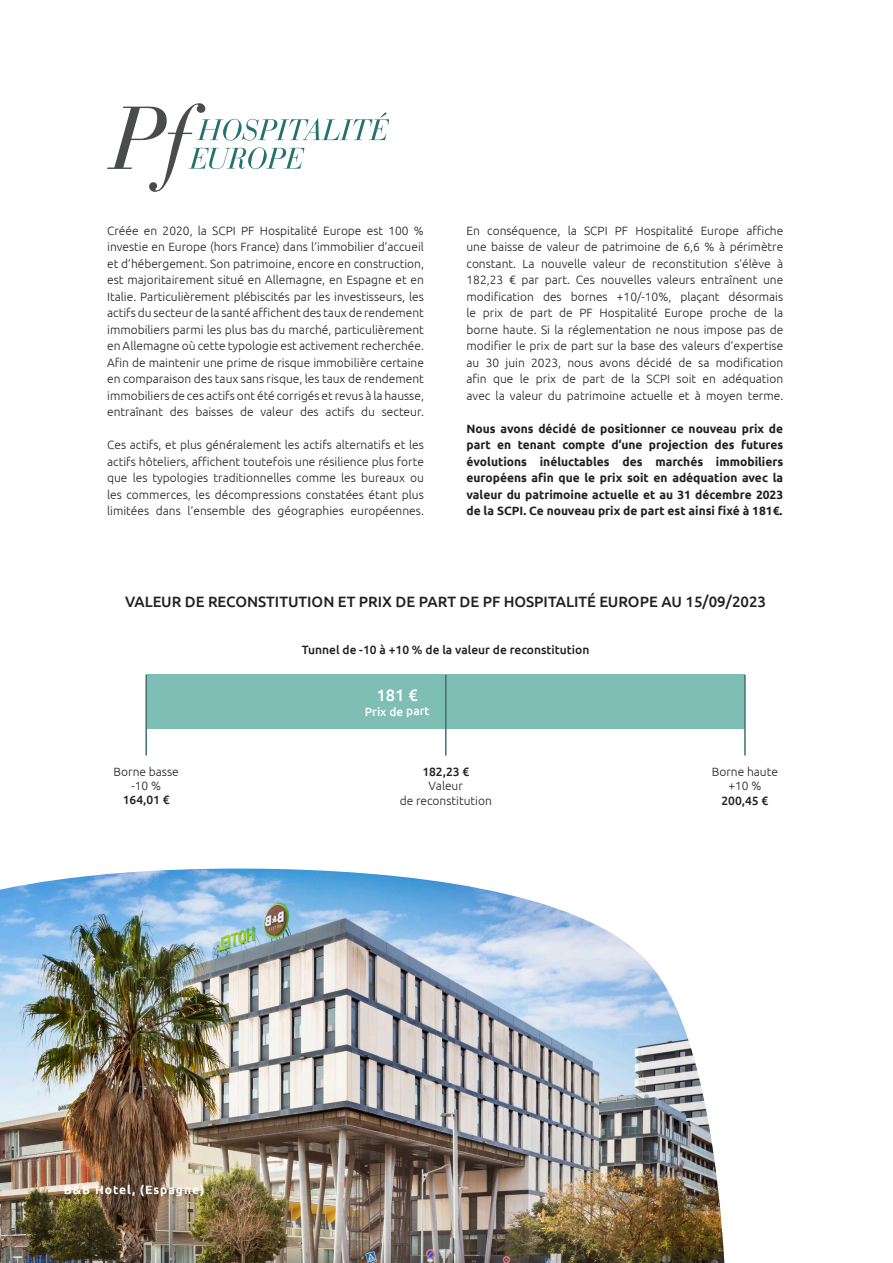
<style>
.page{position:relative;width:893px;height:1263px;background:#fff}
.page>*{position:absolute;margin:0;border:0;box-sizing:border-box;transform-origin:0 0}
.t1{font:500 16.5px "Ubuntu";color:#fff}
.t2{font:500 15px "Ubuntu";color:#231f20}
.t3{font:300 12px/16.5px "Ubuntu";color:#231f20;text-align:justify}
.t4{font:700 12px/16.5px "Ubuntu";color:#231f20;text-align:justify}
.t5{font:500 12px "Ubuntu";color:#231f20}
.t6{font:700 12px "Ubuntu";letter-spacing:.08em;color:#fff}
.t7{font:500 12px "Ubuntu";letter-spacing:-.005em;color:#fff}
</style>
<div class="page">
<img style="left:0;top:868px;width:724px;height:395px">
<div style="left:147px;top:675px;width:598px;height:54px;background:#7ebeb4"></div>
<hr style="left:445px;top:675px;width:1px;height:81px;background:#427072">
<hr style="left:145px;top:675px;width:2px;height:80px;background:#427072">
<hr style="left:744px;top:675px;width:2px;height:81px;background:#427072">
<svg style="left:107px;top:103px;width:282px;height:89px"></svg>
<p class="t3" style="left:107px;top:222px;width:318px">Créée en 2020, la SCPI PF Hospitalité Europe est 100 % investie en Europe (hors France) dans l’immobilier d’accueil et d’hébergement. Son patrimoine, encore en construction, est majoritairement situé en Allemagne, en Espagne et en Italie. Particulièrement plébiscités par les investisseurs, les actifs du secteur de la santé affichent des taux de rendement immobiliers parmi les plus bas du marché, particulièrement en Allemagne où cette typologie est activement recherchée.<br>Afin de maintenir une prime de risque immobilière certaine en comparaison des taux sans risque, les taux de rendement immobiliers de ces actifs ont été corrigés et revus à la hausse, entraînant des baisses de valeur des actifs du secteur.</p>
<p class="t3" style="left:107px;top:436px;width:318px">Ces actifs, et plus généralement les actifs alternatifs et les actifs hôteliers, affichent toutefois une résilience plus forte que les typologies traditionnelles comme les bureaux ou les commerces, les décompressions constatées étant plus limitées dans l’ensemble des géographies européennes.</p>
<p class="t3" style="left:466px;top:222px;width:318px">En conséquence, la SCPI PF Hospitalité Europe affiche une baisse de valeur de patrimoine de 6,6 % à périmètre constant. La nouvelle valeur de reconstitution s’élève à 182,23 € par part. Ces nouvelles valeurs entraînent une modification des bornes +10/-10%, plaçant désormais le prix de part de PF Hospitalité Europe proche de la borne haute. Si la réglementation ne nous impose pas de modifier le prix de part sur la base des valeurs d’expertise au 30 juin 2023, nous avons décidé de sa modification afin que le prix de part de la SCPI soit en adéquation avec la valeur du patrimoine actuelle et à moyen terme.</p>
<p class="t4" style="left:466px;top:420px;width:318px">Nous avons décidé de positionner ce nouveau prix de part en tenant compte d’une projection des futures évolutions inéluctables des marchés immobiliers européens afin que le prix soit en adéquation avec la valeur du patrimoine actuelle et au 31 décembre 2023 de la SCPI. Ce nouveau prix de part est ainsi fixé à 181€.</p>
<p class="t2" style="left:125px;top:592px;width:643px">VALEUR DE RECONSTITUTION ET PRIX DE PART DE PF HOSPITALITÉ EUROPE AU 15/09/2023</p>
<p class="t5" style="left:302px;top:642px;width:289px">Tunnel de -10 à +10 % de la valeur de reconstitution</p>
<p class="t3" style="left:114px;top:763px;width:67px">Borne basse</p>
<p class="t3" style="left:131px;top:777px;width:31px">-10 %</p>
<p class="t5" style="left:123px;top:792px;width:48px">164,01 €</p>
<p class="t6" style="left:64px;top:1182px;width:142px">B&amp;B Hotel, (Espagne)</p>
<p class="t1" style="left:376px;top:685px;width:43px">181 €</p>
<p class="t7" style="left:365px;top:704px;width:67px">Prix de part</p>
<p class="t5" style="left:422px;top:764px;width:48px">182,23 €</p>
<p class="t3" style="left:400px;top:778px;width:94px;line-height:14.4px;text-align:center">Valeur<br>de reconstitution</p>
<p class="t3" style="left:712px;top:763px;width:68px">Borne haute</p>
<p class="t3" style="left:728px;top:777px;width:35px">+10 %</p>
<p class="t5" style="left:721px;top:793px;width:48px">200,45 €</p>
</div>
